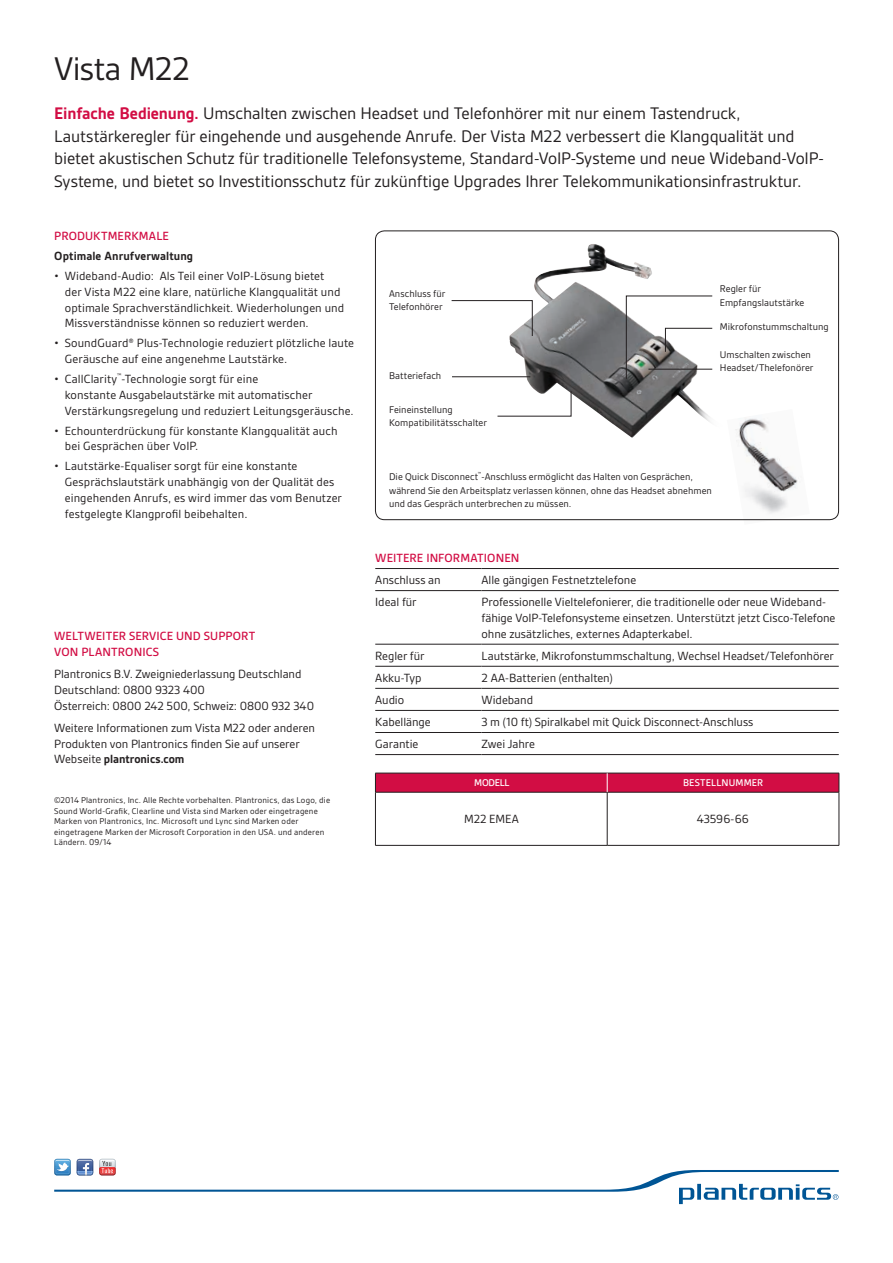
<style>
.page{position:relative;width:893px;height:1263px;background:#fff}
.page>*{position:absolute;margin:0;border:0;box-sizing:border-box;transform-origin:0 0}
.BACK_Product_name{font:35.25px "Gesta";letter-spacing:-.015em;color:#231f20}
.BACK_Intro_para{font:18px/22.5px "Gesta";letter-spacing:-.005em;color:#231f20}
.BACK_Text{font:12.75px/15.8px "Gesta";color:#231f20}
.BACK_Bullet_text{font:12.75px/15.8px "Gesta";letter-spacing:.01em;color:#231f20}
.BACK_Bullet_text-2{font:500 12.75px/15.8px "Gesta";letter-spacing:.01em;color:#d20d44}
.BACK_Subhead_Best{font:500 12.75px "Gesta";letter-spacing:.01em;color:#d20d44}
.BACK_Bullet_text-3{font:700 12.75px "Gesta";letter-spacing:.005em;color:#231f20}
.BACK_Callouts{font:10.5px/13.5px "Gesta";letter-spacing:.005em;color:#231f20}
.BACK_Subhead_Ent{font:500 10.5px "Gesta";letter-spacing:.015em;color:#fff}
.BACK_Copyright{font:9px/10.5px "Gesta";letter-spacing:.02em;color:#231f20}
.BACK_Callouts-2{font:4.8px "Gesta";color:#231f20}
.s1{font-weight:700;color:#d20d44}
.s2{font-weight:700}
</style>
<div class="page">
<img style="left:727px;top:418px;width:83px;height:103px">
<hr style="left:375px;top:590px;width:107px;height:1px;background:#231f20">
<hr style="left:482px;top:590px;width:357px;height:1px;background:#231f20">
<hr style="left:375px;top:644px;width:107px;height:1px;background:#231f20">
<hr style="left:482px;top:644px;width:357px;height:1px;background:#231f20">
<hr style="left:375px;top:666px;width:107px;height:1px;background:#231f20">
<hr style="left:482px;top:666px;width:357px;height:1px;background:#231f20">
<hr style="left:375px;top:688px;width:107px;height:1px;background:#231f20">
<hr style="left:482px;top:688px;width:357px;height:1px;background:#231f20">
<hr style="left:375px;top:710px;width:107px;height:1px;background:#231f20">
<hr style="left:482px;top:710px;width:357px;height:1px;background:#231f20">
<hr style="left:375px;top:732px;width:107px;height:1px;background:#231f20">
<hr style="left:482px;top:732px;width:357px;height:1px;background:#231f20">
<hr style="left:375px;top:754px;width:107px;height:1px;background:#231f20">
<hr style="left:482px;top:754px;width:357px;height:1px;background:#231f20">
<hr style="left:375px;top:568px;width:107px;height:1px;background:#231f20">
<hr style="left:482px;top:568px;width:357px;height:1px;background:#231f20">
<hr style="left:375px;top:792px;width:232px;height:1px;background:#231f20">
<hr style="left:607px;top:792px;width:232px;height:1px;background:#231f20">
<hr style="left:607px;top:792px;width:1px;height:53px;background:#231f20">
<hr style="left:839px;top:792px;width:1px;height:53px;background:#231f20">
<hr style="left:375px;top:845px;width:232px;height:1px;background:#231f20">
<hr style="left:607px;top:845px;width:232px;height:1px;background:#231f20">
<svg style="left:375px;top:773px;width:465px;height:19px;background:#c90f43"></svg>
<hr style="left:375px;top:792px;width:1px;height:53px;background:#231f20">
<div style="left:375px;top:231px;width:464px;height:289px;border:1px solid #231f20;border-radius:9px"></div>
<img style="left:509px;top:245px;width:222px;height:193px">
<svg style="left:451px;top:300px;width:82px;height:36px"></svg>
<svg style="left:497px;top:391px;width:74px;height:25px"></svg>
<hr style="left:452px;top:376px;width:78px;height:1px;background:#231f20">
<svg style="left:626px;top:296px;width:87px;height:83px"></svg>
<svg style="left:54px;top:1159px;width:785px;height:45px"></svg>
<p class="BACK_Product_name" style="left:54px;top:49px;width:137px">Vista M22</p>
<p class="BACK_Intro_para" style="left:54px;top:102px;width:771px"><span class="s1">Einfache Bedienung.</span> Umschalten zwischen Headset und Telefonhörer mit nur einem Tastendruck, Lautstärkeregler für eingehende und ausgehende Anrufe. Der Vista M22 verbessert die Klangqualität und bietet akustischen Schutz für traditionelle Telefonsysteme, Standard-VoIP-Systeme und neue Wideband-VoIP-Systeme, und bietet so Investitionsschutz für zukünftige Upgrades Ihrer Telekommunikationsinfrastruktur.</p>
<p class="BACK_Subhead_Best" style="left:54px;top:229px;width:116px">PRODUKTMERKMALE</p>
<p class="BACK_Bullet_text-3" style="left:54px;top:249px;width:140px">Optimale Anrufverwaltung</p>
<p class="BACK_Bullet_text" style="left:65px;top:268px;width:281px;text-indent:-11px">• Wideband-Audio: Als Teil einer VoIP-Lösung bietet der Vista M22 eine klare, natürliche Klangqualität und optimale Sprachverständlichkeit. Wiederholungen und Missverständnisse können so reduziert werden.</p>
<p class="BACK_Bullet_text" style="left:65px;top:335px;width:291px;text-indent:-11px">• SoundGuard® Plus-Technologie reduziert plötzliche laute<br>Geräusche auf eine angenehme Lautstärke.</p>
<p class="BACK_Bullet_text" style="left:65px;top:371px;width:290px;text-indent:-11px">• CallClarity<sup>™</sup>-Technologie sorgt für eine<br>konstante Ausgabelautstärke mit automatischer<br>Verstärkungsregelung und reduziert Leitungsgeräusche.</p>
<p class="BACK_Bullet_text" style="left:65px;top:422px;width:274px;text-indent:-11px">• Echounterdrückung für konstante Klangqualität auch bei Gesprächen über VoIP.</p>
<p class="BACK_Bullet_text" style="left:65px;top:458px;width:279px;text-indent:-11px">• Lautstärke-Equaliser sorgt für eine konstante Gesprächslautstärk unabhängig von der Qualität des eingehenden Anrufs, es wird immer das vom Benutzer festgelegte Klangprofil beibehalten.</p>
<p class="BACK_Bullet_text-2" style="left:54px;top:628px;width:203px">WELTWEITER SERVICE UND SUPPORT<br>VON PLANTRONICS</p>
<p class="BACK_Text" style="left:54px;top:666px;width:261px">Plantronics B.V. Zweigniederlassung Deutschland<br>Deutschland: 0800 9323 400<br>Österreich: 0800 242 500, Schweiz: 0800 932 340</p>
<p class="BACK_Text" style="left:54px;top:720px;width:262px">Weitere Informationen zum Vista M22 oder anderen<br>Produkten von Plantronics finden Sie auf unserer<br>Webseite <span class="s2">plantronics.com</span></p>
<p class="BACK_Copyright" style="left:54px;top:795px;width:277px">©2014 Plantronics, Inc. Alle Rechte vorbehalten. Plantronics, das Logo, die Sound World-Grafik, Clearline und Vista sind Marken oder eingetragene Marken von Plantronics, Inc. Microsoft und Lync sind Marken oder eingetragene Marken der Microsoft Corporation in den USA. und anderen Ländern. 09/14</p>
<p class="BACK_Callouts" style="left:389px;top:287px;width:58px">Anschluss für<br>Telefonhörer</p>
<p class="BACK_Callouts" style="left:389px;top:369px;width:54px">Batteriefach</p>
<p class="BACK_Callouts" style="left:389px;top:403px;width:99px">Feineinstellung<br>Kompatibilitätsschalter</p>
<p class="BACK_Callouts" style="left:720px;top:282px;width:86px">Regler für<br>Empfangslautstärke</p>
<p class="BACK_Callouts" style="left:720px;top:320px;width:110px">Mikrofonstummschaltung</p>
<p class="BACK_Callouts" style="left:720px;top:347px;width:95px">Umschalten zwischen<br>Headset/Thelefonörer</p>
<p class="BACK_Callouts-2" style="left:478px;top:471px;width:5px">™</p>
<p class="BACK_Callouts" style="left:389px;top:483px;width:324px">während Sie den Arbeitsplatz verlassen können, ohne das Headset abnehmen und das Gespräch unterbrechen zu müssen.</p>
<p class="BACK_Callouts" style="left:389px;top:470px;width:305px">Die Quick Disconnect -Anschluss ermöglicht das Halten von Gesprächen,</p>
<p class="BACK_Subhead_Best" style="left:375px;top:551px;width:146px">WEITERE INFORMATIONEN</p>
<p class="BACK_Text" style="left:375px;top:572px;width:67px">Anschluss an</p>
<p class="BACK_Text" style="left:482px;top:572px;width:156px">Alle gängigen Festnetztelefone</p>
<p class="BACK_Text" style="left:375px;top:594px;width:43px">Ideal für</p>
<p class="BACK_Text" style="left:482px;top:594px;width:355px">Professionelle Vieltelefonierer, die traditionelle oder neue Wideband&shy;fähige VoIP-Telefonsysteme einsetzen. Unterstützt jetzt Cisco-Telefone ohne zusätzliches, externes Adapterkabel.</p>
<p class="BACK_Text" style="left:375px;top:648px;width:51px">Regler für</p>
<p class="BACK_Text" style="left:482px;top:648px;width:354px">Lautstärke, Mikrofonstummschaltung, Wechsel Headset/Telefonhörer</p>
<p class="BACK_Text" style="left:375px;top:670px;width:48px">Akku-Typ</p>
<p class="BACK_Text" style="left:482px;top:670px;width:133px">2 AA-Batterien (enthalten)</p>
<p class="BACK_Text" style="left:375px;top:692px;width:30px">Audio</p>
<p class="BACK_Text" style="left:482px;top:692px;width:53px">Wideband</p>
<p class="BACK_Text" style="left:375px;top:714px;width:57px">Kabellänge</p>
<p class="BACK_Text" style="left:482px;top:714px;width:273px">3 m (10 ft) Spiralkabel mit Quick Disconnect-Anschluss</p>
<p class="BACK_Text" style="left:375px;top:736px;width:45px">Garantie</p>
<p class="BACK_Text" style="left:482px;top:736px;width:55px">Zwei Jahre</p>
<p class="BACK_Subhead_Ent" style="left:474px;top:777px;width:37px">MODELL</p>
<p class="BACK_Subhead_Ent" style="left:683px;top:777px;width:82px">BESTELLNUMMER</p>
<p class="BACK_Text" style="left:464px;top:811px;width:56px">M22 EMEA</p>
<p class="BACK_Text" style="left:697px;top:811px;width:54px">43596-66</p>
</div>
